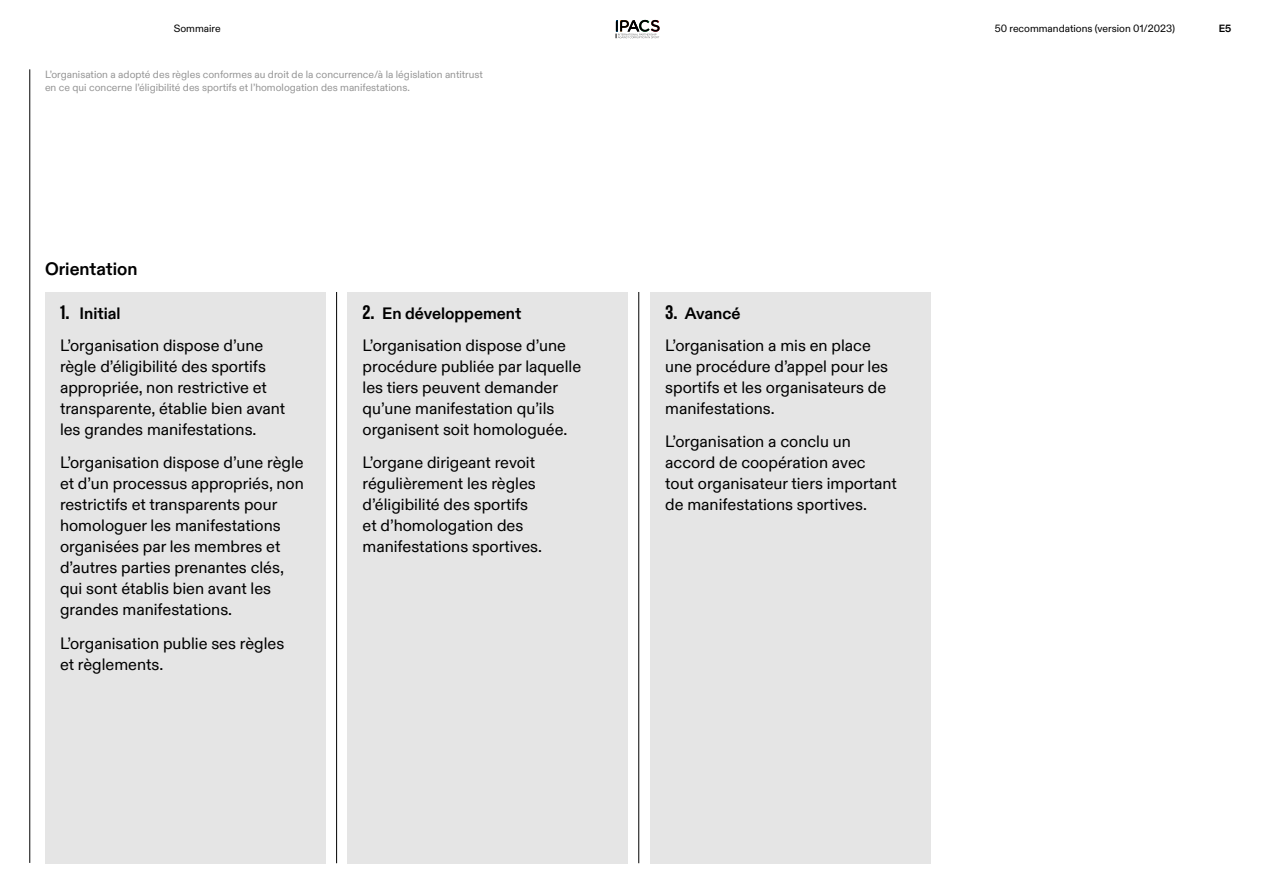
<style>
.page{position:relative;width:1263px;height:893px;background:#fff}
.page>*{position:absolute;margin:0;border:0;box-sizing:border-box;transform-origin:0 0}
.Sous-Titre_-_Niveau_1{font:700 18px "Olympic Sans";color:#000}
.Texte_-_Courant{font:16.5px/21px "Olympic Sans";color:#000}
.t1{font:700 16.5px "Olympic Sans";color:#000}
.Texte_-_Notes{font:10.5px/13.5px "Olympic Sans";color:#969696}
.t2{font:10.5px "Olympic Sans";color:#000}
.Texte_-_Courant-2{font:700 10.5px "Olympic Sans";color:#000}
.s1{font-family:"Olympic Headline";font-weight:400;font-size:19.5px}
</style>
<div class="page">
<hr style="left:30px;top:69px;width:1px;height:794px;background:#000">
<hr style="left:638px;top:292px;width:1px;height:571px;background:#000">
<hr style="left:336px;top:292px;width:1px;height:571px;background:#000">
<div style="left:45px;top:292px;width:280px;height:571px;background:#e5e5e5"></div>
<div style="left:348px;top:292px;width:280px;height:571px;background:#e5e5e5"></div>
<div style="left:650px;top:292px;width:280px;height:571px;background:#e5e5e5"></div>
<svg style="left:616px;top:20px;width:44px;height:18px"></svg>
<p class="t2" style="left:174px;top:20px;width:48px">Sommaire</p>
<p class="t2" style="left:995px;top:20px;width:182px">50 recommandations (version 01/2023)</p>
<p class="Texte_-_Notes" style="left:45px;top:67px;width:439px">L’organisation a adopté des règles conformes au droit de la concurrence/à la législation antitrust en ce qui concerne l’éligibilité des sportifs et l’homologation des manifestations.</p>
<p class="Texte_-_Courant-2" style="left:1219px;top:20px;width:14px">E5</p>
<p class="Sous-Titre_-_Niveau_1" style="left:45px;top:255px;width:94px">Orientation</p>
<p class="t1" style="left:60px;top:300px;width:62px"><span class="s1">1.</span> Initial</p>
<p class="Texte_-_Courant" style="left:60px;top:333px;width:227px">L’organisation dispose d’une règle d’éligibilité des sportifs appropriée, non restrictive et transparente, établie bien avant les grandes manifestations.</p>
<p class="Texte_-_Courant" style="left:60px;top:451px;width:245px">L’organisation dispose d’une règle et d’un processus appropriés, non restrictifs et transparents pour homologuer les manifestations organisées par les membres et d’autres parties prenantes clés, qui sont établis bien avant les grandes manifestations.</p>
<p class="Texte_-_Courant" style="left:60px;top:632px;width:226px">L’organisation publie ses règles et règlements.</p>
<p class="t1" style="left:363px;top:300px;width:160px"><span class="s1">2.</span> En développement</p>
<p class="Texte_-_Courant" style="left:363px;top:333px;width:220px">L’organisation dispose d’une procédure publiée par laquelle les tiers peuvent demander qu’une manifestation qu’ils organisent soit homologuée.</p>
<p class="Texte_-_Courant" style="left:363px;top:451px;width:181px">L’organe dirigeant revoit régulièrement les règles d’éligibilité des sportifs et d’homologation des manifestations sportives.</p>
<p class="t1" style="left:665px;top:300px;width:77px"><span class="s1">3.</span> Avancé</p>
<p class="Texte_-_Courant" style="left:665px;top:333px;width:224px">L’organisation a mis en place une procédure d’appel pour les sportifs et les organisateurs de manifestations.</p>
<p class="Texte_-_Courant" style="left:665px;top:430px;width:233px">L’organisation a conclu un accord de coopération avec tout organisateur tiers important de manifestations sportives.</p>
</div>
